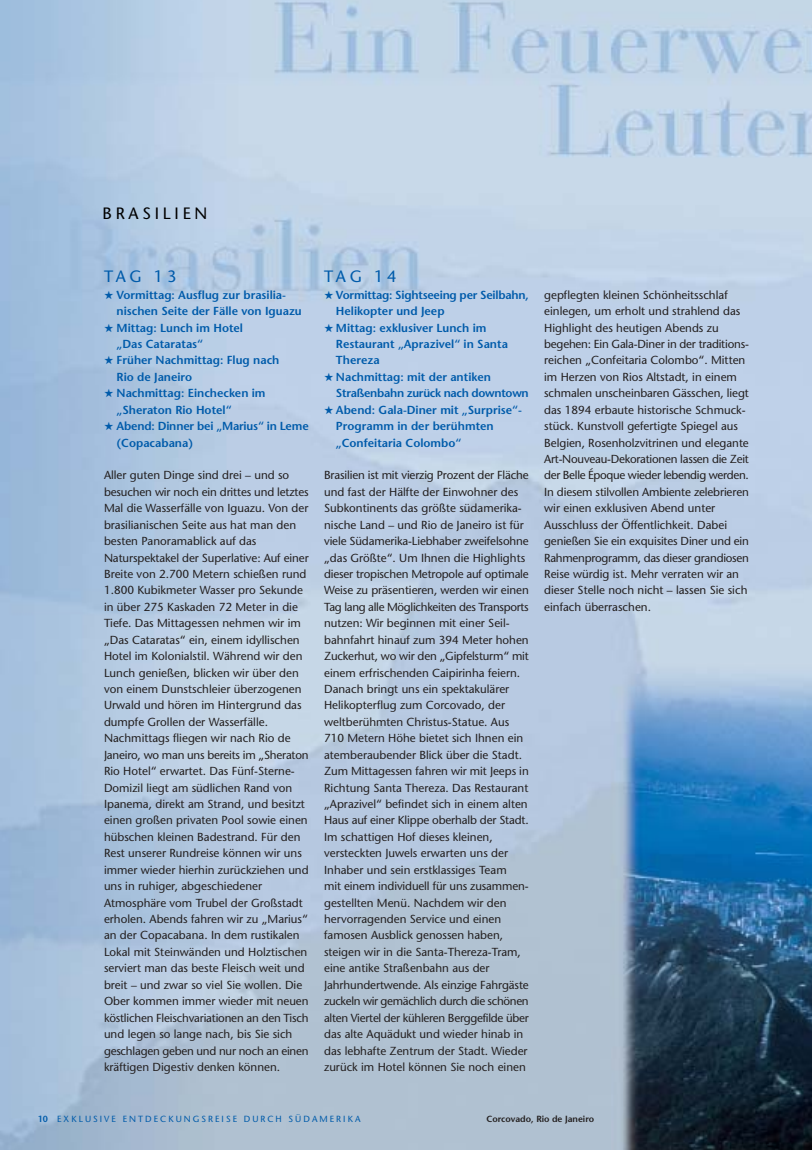
<style>
.page{position:relative;width:812px;height:1150px;background:#fff}
.page>*{position:absolute;margin:0;border:0;box-sizing:border-box;transform-origin:0 0}
.t1{font:16.35px "Stone Sans";letter-spacing:.23em;color:#005baa}
.t2{font:16.35px "Stone Sans";letter-spacing:.23em;color:#000}
.t3{font:11.7px/16.4px "Stone Sans";color:#231f1f}
.t4{font:600 11.7px/16.4px "Stone Sans";color:#005baa}
.t5{font:600 11.7px/16.4px "Stone Sans";letter-spacing:-.025em;color:#005baa}
.t6{font:600 11.7px/16.4px "Stone Sans";letter-spacing:-.02em;color:#005baa}
.t7{font:8.85px "Stone Sans";letter-spacing:.23em;color:#005baa}
.t8{font:600 8.85px "Stone Sans";color:#231f1f}
.s1{font-weight:600}
</style>
<div class="page">
<img style="left:0;top:0;width:812px;height:1149px">
<h1 class="t2" style="left:102px;top:207px;width:106px">BRASILIEN</h1>
<h1 class="t1" style="left:104px;top:270px;width:74px">TAG 13</h1>
<p class="t4" style="left:116px;top:287px;width:187px;text-indent:-13px">★ Vormittag: Ausflug zur brasilia&shy;nischen Seite der Fälle von Iguazu</p>
<p class="t4" style="left:116px;top:320px;width:128px;text-indent:-13px">★ Mittag: Lunch im Hotel „Das Cataratas“</p>
<p class="t4" style="left:116px;top:353px;width:164px;text-indent:-13px">★ Früher Nachmittag: Flug nach<br>Rio de Janeiro</p>
<p class="t4" style="left:116px;top:386px;width:150px;text-indent:-13px">★ Nachmittag: Einchecken im „Sheraton Rio Hotel“</p>
<p class="t4" style="left:116px;top:419px;width:194px;text-indent:-13px">★ Abend: Dinner bei „Marius“ in Leme (Copacabana)</p>
<p class="t3" style="left:104px;top:468px;width:206px">Aller guten Dinge sind drei – und so besuchen wir noch ein drittes und letztes Mal die Wasserfälle von Iguazu. Von der brasilianischen Seite aus hat man den besten Panoramablick auf das Naturspektakel der Superlative: Auf einer Breite von 2.700 Metern schießen rund 1.800 Kubikmeter Wasser pro Sekunde in über 275 Kaskaden 72 Meter in die Tiefe. Das Mittagessen nehmen wir im „Das Cataratas“ ein, einem idyllischen Hotel im Kolonialstil. Während wir den Lunch genießen, blicken wir über den von einem Dunstschleier überzogenen Urwald und hören im Hintergrund das dumpfe Grollen der Wasserfälle.<br>Nachmittags fliegen wir nach Rio de Janeiro, wo man uns bereits im „Sheraton Rio Hotel“ erwartet. Das Fünf-Sterne-Domizil liegt am südlichen Rand von Ipanema, direkt am Strand, und besitzt einen großen privaten Pool sowie einen hübschen kleinen Badestrand. Für den Rest unserer Rundreise können wir uns immer wieder hierhin zurückziehen und uns in ruhiger, abgeschiedener Atmosphäre vom Trubel der Großstadt erholen. Abends fahren wir zu „Marius“ an der Copacabana. In dem rustikalen Lokal mit Steinwänden und Holztischen serviert man das beste Fleisch weit und breit – und zwar so viel Sie wollen. Die Ober kommen immer wieder mit neuen köstlichen Fleischvariationen an den Tisch und legen so lange nach, bis Sie sich geschlagen geben und nur noch an einen kräftigen Digestiv denken können.</p>
<h1 class="t1" style="left:324px;top:270px;width:74px">TAG 14</h1>
<p class="t6" style="left:336px;top:287px;width:194px;text-indent:-12px">★ Vormittag: Sightseeing per Seilbahn,<br>Helikopter und Jeep</p>
<p class="t4" style="left:336px;top:320px;width:173px;text-indent:-12px">★ Mittag: exklusiver Lunch im<br>Restaurant „Aprazivel“ in Santa<br>Thereza</p>
<p class="t5" style="left:336px;top:370px;width:194px;text-indent:-12px">★ Nachmittag: mit der antiken<br>Straßenbahn zurück nach downtown</p>
<p class="t4" style="left:336px;top:402px;width:187px;text-indent:-12px">★ Abend: Gala-Diner mit „Surprise“-<br>Programm in der berühmten „Confeitaria Colombo“</p>
<p class="t3" style="left:324px;top:468px;width:206px">Brasilien ist mit vierzig Prozent der Fläche und fast der Hälfte der Einwohner des Subkontinents das größte südamerika&shy;nische Land – und Rio de Janeiro ist für viele Südamerika-Liebhaber zweifelsohne „das Größte“. Um Ihnen die Highlights dieser tropischen Metropole auf optimale Weise zu präsentieren, werden wir einen Tag lang alle Möglichkeiten des Transports nutzen: Wir beginnen mit einer Seil&shy;bahnfahrt hinauf zum 394 Meter hohen Zuckerhut, wo wir den „Gipfelsturm“ mit einem erfrischenden Caipirinha feiern.<br>Danach bringt uns ein spektakulärer Helikopterflug zum Corcovado, der weltberühmten Christus-Statue. Aus 710 Metern Höhe bietet sich Ihnen ein atemberaubender Blick über die Stadt.<br>Zum Mittagessen fahren wir mit Jeeps in Richtung Santa Thereza. Das Restaurant „Aprazivel“ befindet sich in einem alten Haus auf einer Klippe oberhalb der Stadt.<br>Im schattigen Hof dieses kleinen, versteckten Juwels erwarten uns der Inhaber und sein erstklassiges Team<br>mit einem individuell für uns zusammen&shy;gestellten Menü. Nachdem wir den hervorragenden Service und einen famosen Ausblick genossen haben, steigen wir in die Santa-Thereza-Tram, eine antike Straßenbahn aus der Jahrhundertwende. Als einzige Fahrgäste zuckeln wir gemächlich durch die schönen alten Viertel der kühleren Berggefilde über das alte Aquädukt und wieder hinab in das lebhafte Zentrum der Stadt. Wieder zurück im Hotel können Sie noch einen</p>
<p class="t3" style="left:544px;top:287px;width:206px">gepflegten kleinen Schönheitsschlaf einlegen, um erholt und strahlend das Highlight des heutigen Abends zu begehen: Ein Gala-Diner in der traditions&shy;reichen „Confeitaria Colombo“. Mitten im Herzen von Rios Altstadt, in einem schmalen unscheinbaren Gässchen, liegt das 1894 erbaute historische Schmuck&shy;stück. Kunstvoll gefertigte Spiegel aus Belgien, Rosenholzvitrinen und elegante Art-Nouveau-Dekorationen lassen die Zeit der Belle Époque wieder lebendig werden.<br>In diesem stilvollen Ambiente zelebrieren wir einen exklusiven Abend unter Ausschluss der Öffentlichkeit. Dabei genießen Sie ein exquisites Diner und ein Rahmenprogramm, das dieser grandiosen Reise würdig ist. Mehr verraten wir an dieser Stelle noch nicht – lassen Sie sich einfach überraschen.</p>
<p class="t7" style="left:38px;top:1115px;width:324px"><span class="s1">10</span> EXKLUSIVE ENTDECKUNGSREISE DURCH SÜDAMERIKA</p>
<p class="t8" style="left:486px;top:1115px;width:109px">Corcovado, Rio de Janeiro</p>
</div>
